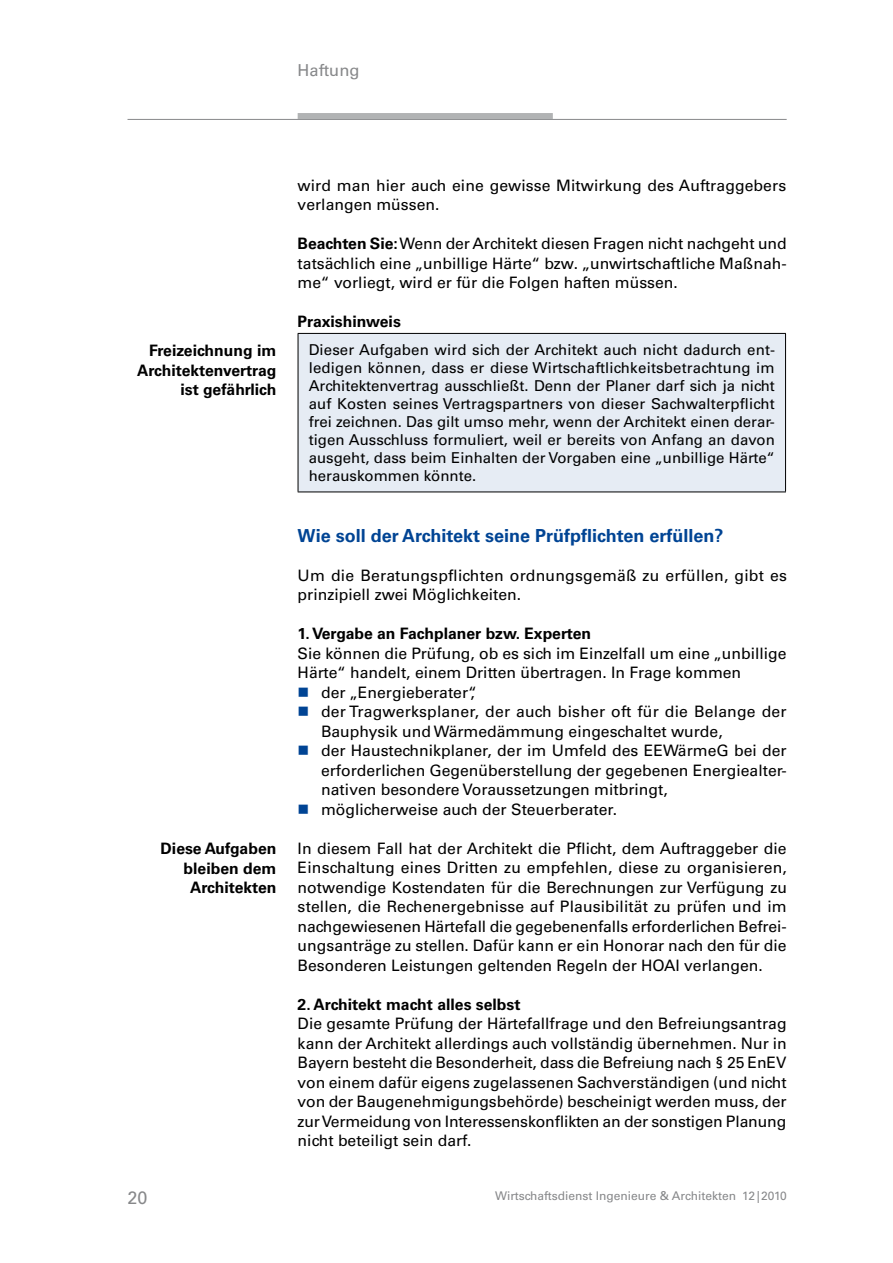
<style>
.page{position:relative;width:893px;height:1263px;background:#fff}
.page>*{position:absolute;margin:0;border:0;box-sizing:border-box;transform-origin:0 0}
.t1{font:700 18px "Univers";color:#004494}
.t2{font:18px "Univers";color:#87888a}
.t3{font:16.5px "Univers";color:#87888a}
.t4{font:15.75px/19.5px "Univers";color:#000;text-align:justify}
.t5{font:700 15.75px/19.5px "Univers";color:#000;text-align:right}
.t6{font:15px/18px "Univers";color:#000;text-align:justify}
.t7{font:12px "Univers";color:#87888a}
.s1{font-weight:700}
</style>
<div class="page">
<hr style="left:128px;top:119px;width:659px;height:1px;background:#87888a">
<div style="left:298px;top:113px;width:255px;height:6px;background:#b1b3b4"></div>
<div style="left:298px;top:333px;width:487px;height:159px;background:#e6ecf4"></div>
<hr style="left:298px;top:333px;width:488px;height:1px;background:#000">
<hr style="left:298px;top:334px;width:1px;height:158px;background:#000">
<hr style="left:785px;top:334px;width:1px;height:158px;background:#000">
<hr style="left:298px;top:492px;width:488px;height:1px;background:#000">
<p class="t3" style="left:298px;top:61px;width:63px">Haftung</p>
<p class="t5" style="left:137px;top:341px;width:141px">Freizeichnung im<br>Architektenvertrag ist gefährlich</p>
<p class="t5" style="left:161px;top:839px;width:117px">Diese Aufgaben bleiben dem<br>Architekten</p>
<p class="t4" style="left:298px;top:175px;width:490px">wird man hier auch eine gewisse Mitwirkung des Auftraggebers verlangen müssen.</p>
<p class="t4" style="left:298px;top:234px;width:491px"><span class="s1">Beachten Sie:</span> Wenn der Architekt diesen Fragen nicht nachgeht und tatsächlich eine „unbillige Härte“ bzw. „unwirtschaftliche Maßnah&shy;me“ vorliegt, wird er für die Folgen haften müssen.</p>
<p class="t5" style="left:298px;top:312px;width:105px">Praxishinweis</p>
<p class="t6" style="left:309px;top:341px;width:468px">Dieser Aufgaben wird sich der Architekt auch nicht dadurch ent&shy;ledigen können, dass er diese Wirtschaftlichkeitsbetrachtung im Architektenvertrag ausschließt. Denn der Planer darf sich ja nicht auf Kosten seines Vertragspartners von dieser Sachwalterpflicht frei zeichnen. Das gilt umso mehr, wenn der Architekt einen derar&shy;tigen Ausschluss formuliert, weil er bereits von Anfang an davon ausgeht, dass beim Einhalten der Vorgaben eine „unbillige Härte“ herauskommen könnte.</p>
<p class="t1" style="left:298px;top:525px;width:427px">Wie soll der Architekt seine Prüfpflichten erfüllen?</p>
<p class="t4" style="left:298px;top:565px;width:491px">Um die Beratungspflichten ordnungsgemäß zu erfüllen, gibt es prinzipiell zwei Möglichkeiten.</p>
<p class="t5" style="left:298px;top:624px;width:295px">1. Vergabe an Fachplaner bzw. Experten</p>
<p class="t4" style="left:298px;top:643px;width:490px">Sie können die Prüfung, ob es sich im Einzelfall um eine „unbillige</p>
<p class="t4" style="left:298px;top:663px;width:445px">Härte“ handelt, einem Dritten übertragen. In Frage kommen</p>
<p class="t4" style="left:321px;top:682px;width:157px">der „Energieberater“,</p>
<p class="t4" style="left:321px;top:702px;width:467px">der Tragwerksplaner, der auch bisher oft für die Belange der</p>
<p class="t4" style="left:321px;top:721px;width:403px">Bauphysik und Wärmedämmung eingeschaltet wurde,</p>
<p class="t4" style="left:321px;top:741px;width:467px">der Haustechnikplaner, der im Umfeld des EEWärmeG bei der</p>
<p class="t4" style="left:321px;top:760px;width:467px">erforderlichen Gegenüberstellung der gegebenen Energiealter-</p>
<p class="t4" style="left:321px;top:780px;width:348px">nativen besondere Voraussetzungen mitbringt,</p>
<p class="t4" style="left:321px;top:799px;width:298px">möglicherweise auch der Steuerberater.</p>
<p class="t4" style="left:298px;top:838px;width:491px">In diesem Fall hat der Architekt die Pflicht, dem Auftraggeber die Einschaltung eines Dritten zu empfehlen, diese zu organisieren, notwendige Kostendaten für die Berechnungen zur Verfügung zu stellen, die Rechenergebnisse auf Plausibilität zu prüfen und im nachgewiesenen Härtefall die gegebenenfalls erforderlichen Befrei&shy;ungsanträge zu stellen. Dafür kann er ein Honorar nach den für die Besonderen Leistungen geltenden Regeln der HOAI verlangen.</p>
<p class="t5" style="left:298px;top:994px;width:224px">2. Architekt macht alles selbst</p>
<p class="t4" style="left:298px;top:1014px;width:491px">Die gesamte Prüfung der Härtefallfrage und den Befreiungsantrag kann der Architekt allerdings auch vollständig übernehmen. Nur in Bayern besteht die Besonderheit, dass die Befreiung nach § 25 EnEV von einem dafür eigens zugelassenen Sachverständigen (und nicht von der Baugenehmigungsbehörde) bescheinigt werden muss, der zur Vermeidung von Interessenskonflikten an der sonstigen Planung nicht beteiligt sein darf.</p>
<p class="t2" style="left:128px;top:1187px;width:22px">20</p>
<p class="t7" style="left:495px;top:1188px;width:293px">Wirtschaftsdienst Ingenieure &amp; Architekten 12|2010</p>
</div>
